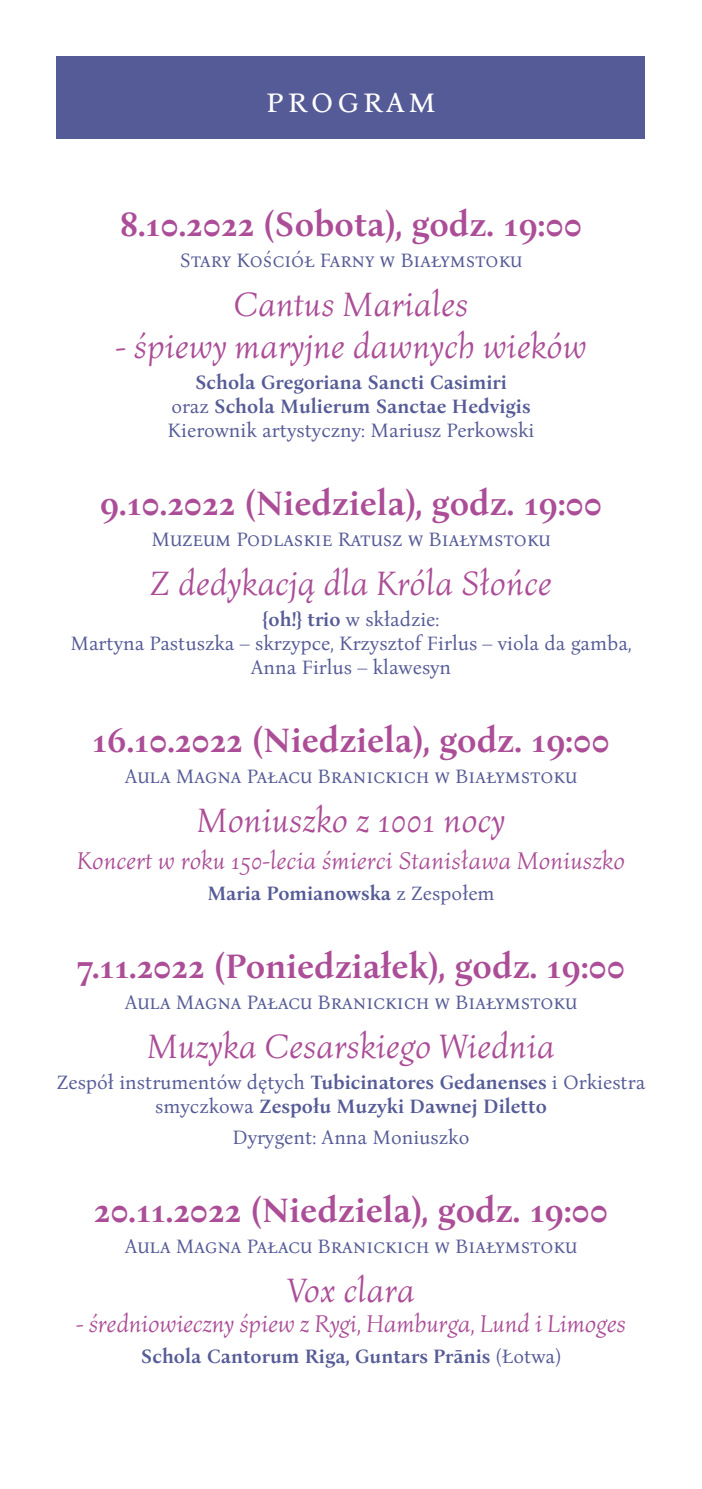
<style>
.page{position:relative;width:702px;height:1489px;background:#fff}
.page>*{position:absolute;margin:0;border:0;box-sizing:border-box;transform-origin:0 0}
.t1{font:700 35px "Bona Nova";color:#ab4d97}
.t2{font:italic 35px "Bona Nova";color:#ab4d97}
.t3{font:35px "Bona Nova";letter-spacing:.1em;color:#fff}
.t4{font:italic 25px "Bona Nova";color:#ab4d97}
.t5{font:20px/24px "Bona Nova";color:#555b96;text-align:center}
.t6{font:700 20px/24px "Bona Nova";color:#555b96;text-align:center}
.s1{font-weight:400}
.s2{font-weight:700}
</style>
<div class="page">
<div style="left:57px;top:57px;width:588px;height:82px;background:#555b96"></div>
<h1 class="t3" style="left:266px;top:73px;width:172px">program</h1>
<h1 class="t1" style="left:120px;top:197px;width:463px">8.10.2022 (Sobota), godz. 19:00</h1>
<p class="t5" style="left:180px;top:249px;width:344px">Stary Kościół Farny w Białymstoku</p>
<h1 class="t2" style="left:234px;top:279px;width:236px">Cantus Mariales</h1>
<h1 class="t2" style="left:115px;top:321px;width:473px">- śpiewy maryjne dawnych wieków</h1>
<p class="t6" style="left:167px;top:371px;width:368px">Schola Gregoriana Sancti Casimiri<br><span class="s1">oraz</span> Schola Mulierum Sanctae Hedvigis<br><span class="s1">Kierownik artystyczny: Mariusz Perkowski</span></p>
<h1 class="t1" style="left:100px;top:476px;width:504px">9.10.2022 (Niedziela), godz. 19:00</h1>
<p class="t5" style="left:151px;top:527px;width:400px">Muzeum Podlaskie Ratusz w Białymstoku</p>
<h1 class="t2" style="left:150px;top:558px;width:403px">Z dedykacją dla Króla Słońce</h1>
<p class="t5" style="left:70px;top:608px;width:562px"><span class="s2">{oh!} trio</span> w składzie:<br>Martyna Pastuszka – skrzypce, Krzysztof Firlus – viola da gamba,<br>Anna Firlus – klawesyn</p>
<h1 class="t1" style="left:92px;top:712px;width:519px">16.10.2022 (Niedziela), godz. 19:00</h1>
<p class="t5" style="left:125px;top:764px;width:454px">Aula Magna Pałacu Branickich w Białymstoku</p>
<h1 class="t2" style="left:197px;top:795px;width:310px">Moniuszko z 1001 nocy</h1>
<p class="t4" style="left:77px;top:842px;width:549px">Koncert w roku 150-lecia śmierci Stanisława Moniuszko</p>
<p class="t6" style="left:207px;top:881px;width:289px">Maria Pomianowska <span class="s1">z Zespołem</span></p>
<h1 class="t1" style="left:77px;top:938px;width:550px">7.11.2022 (Poniedziałek), godz. 19:00</h1>
<p class="t5" style="left:125px;top:990px;width:454px">Aula Magna Pałacu Branickich w Białymstoku</p>
<h1 class="t2" style="left:147px;top:1020px;width:409px">Muzyka Cesarskiego Wiednia</h1>
<p class="t6" style="left:57px;top:1070px;width:590px"><span class="s1">Zespół instrumentów dętych</span> Tubicinatores Gedanenses <span class="s1">i Orkiestra smyczkowa</span> Zespołu Muzyki Dawnej Diletto</p>
<p class="t5" style="left:232px;top:1125px;width:238px">Dyrygent: Anna Moniuszko</p>
<h1 class="t1" style="left:94px;top:1182px;width:516px">20.11.2022 (Niedziela), godz. 19:00</h1>
<p class="t5" style="left:125px;top:1234px;width:454px">Aula Magna Pałacu Branickich w Białymstoku</p>
<h1 class="t2" style="left:287px;top:1264px;width:129px">Vox clara</h1>
<p class="t4" style="left:76px;top:1305px;width:551px">- średniowieczny śpiew z Rygi, Hamburga, Lund i Limoges</p>
<p class="t6" style="left:141px;top:1344px;width:421px">Schola Cantorum Riga, Guntars Prānis <span class="s1">(Łotwa)</span></p>
</div>
